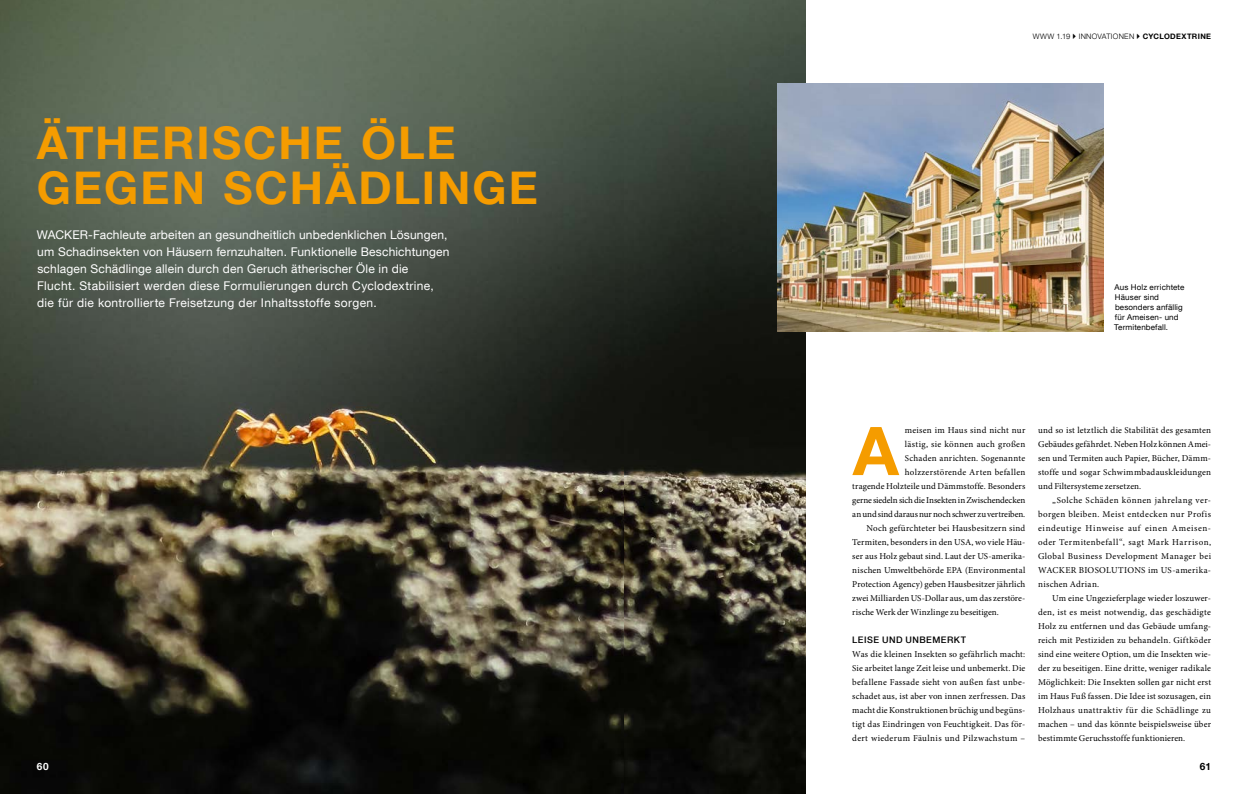
<style>
.page{position:relative;width:1248px;height:794px;background:#fff}
.page>*{position:absolute;margin:0;border:0;box-sizing:border-box;transform-origin:0 0}
.t1{font:700 67.2px "Helvetica Neue LT Com";color:#f59c00}
.t2{font:700 45px/45px "Helvetica Neue LT Com";letter-spacing:.045em;color:#f59c00}
.t3{font:12px/17px "Helvetica Neue LT Com";letter-spacing:.015em;color:#fff}
.t4{font:700 10px "Helvetica Neue LT Com";color:#000}
.t5{font:700 10px "Helvetica Neue LT Com";color:#fff}
.t6{font:9px/14px "Minion Pro";letter-spacing:.015em;color:#000;text-align:justify}
.t7{font:9px "Minion Pro";letter-spacing:-.015em;color:#000}
.t8{font:9px "Minion Pro";letter-spacing:-.01em;color:#000}
.t9{font:500 9px "Helvetica Neue LT Com";letter-spacing:.055em;color:#000}
.t10{font:8px/10px "Helvetica Neue LT Com";letter-spacing:.015em;color:#000}
.t11{font:300 7.5px "Helvetica Neue LT Com";letter-spacing:.04em;color:#000}
.s1{font-weight:700}
</style>
<div class="page">
<img style="left:0;top:0;width:624px;height:794px">
<img style="left:624px;top:0;width:181px;height:794px">
<img style="left:777px;top:84px;width:325px;height:247px">
<h2 class="t2" style="left:37px;top:119px;width:502px">ÄTHERISCHE ÖLE<br>GEGEN SCHÄDLINGE</h2>
<p class="t3" style="left:37px;top:226px;width:414px">WACKER-Fachleute arbeiten an gesundheitlich unbedenklichen Lösungen, um Schadinsekten von Häusern fernzuhalten. Funktionelle Beschichtungen schlagen Schädlinge allein durch den Geruch ätherischer Öle in die<br>Flucht. Stabilisiert werden diese Formulierungen durch Cyclodextrine, die für die kontrollierte Freisetzung der Inhaltsstoffe sorgen.</p>
<p class="t5" style="left:37px;top:760px;width:13px">60</p>
<p class="t11" style="left:1032px;top:32px;width:180px">WWW 1.19 INNOVATIONEN <span class="s1">CYCLODEXTRINE</span></p>
<p class="t10" style="left:1113px;top:282px;width:72px">Aus Holz errichtete<br>Häuser sind besonders anfällig für Ameisen- und<br>Termitenbefall.</p>
<h1 class="t1" style="left:852px;top:409px;width:48px">A</h1>
<p class="t6" style="left:904px;top:423px;width:122px">meisen im Haus sind nicht nur</p>
<p class="t6" style="left:904px;top:437px;width:122px">lästig, sie können auch großen</p>
<p class="t6" style="left:904px;top:451px;width:122px">Schaden anrichten. Sogenannte</p>
<p class="t6" style="left:904px;top:465px;width:122px">holzzerstörende Arten befallen</p>
<p class="t6" style="left:852px;top:479px;width:174px">tragende Holzteile und Dämmstoffe. Besonders</p>
<p class="t7" style="left:852px;top:494px;width:174px">gerne siedeln sich die Insekten in Zwischendecken</p>
<p class="t8" style="left:852px;top:508px;width:174px">an und sind daraus nur noch schwer zu vertreiben.</p>
<p class="t6" style="left:866px;top:521px;width:160px">Noch gefürchteter bei Hausbesitzern sind</p>
<p class="t6" style="left:852px;top:535px;width:174px">Termiten, besonders in den USA, wo viele Häu-</p>
<p class="t6" style="left:852px;top:549px;width:174px">ser aus Holz gebaut sind. Laut der US-amerika-</p>
<p class="t6" style="left:852px;top:563px;width:174px">nischen Umweltbehörde EPA (Environmental</p>
<p class="t6" style="left:852px;top:577px;width:174px">Protection Agency) geben Hausbesitzer jährlich</p>
<p class="t6" style="left:852px;top:591px;width:174px">zwei Milliarden US-Dollar aus, um das zerstöre-</p>
<p class="t6" style="left:852px;top:605px;width:148px">rische Werk der Winzlinge zu beseitigen.</p>
<p class="t9" style="left:852px;top:634px;width:115px">LEISE UND UNBEMERKT</p>
<p class="t6" style="left:852px;top:647px;width:174px">Was die kleinen Insekten so gefährlich macht:<br>Sie arbeitet lange Zeit leise und unbemerkt. Die befallene Fassade sieht von außen fast unbe&shy;schadet aus, ist aber von innen zerfressen. Das macht die Konstruktionen brüchig und begüns&shy;tigt das Eindringen von Feuchtigkeit. Das för&shy;dert wiederum Fäulnis und Pilzwachstum –</p>
<p class="t6" style="left:1037px;top:423px;width:174px">und so ist letztlich die Stabilität des gesamten Gebäudes gefährdet. Neben Holz können Amei&shy;sen und Termiten auch Papier, Bücher, Dämm&shy;stoffe und sogar Schwimmbadauskleidungen und Filtersysteme zersetzen.</p>
<p class="t6" style="left:1037px;top:493px;width:174px;text-indent:14px">„Solche Schäden können jahrelang ver&shy;borgen bleiben. Meist entdecken nur Profis eindeutige Hinweise auf einen Ameisen&shy;oder Termitenbefall“, sagt Mark Harrison, Global Business Development Manager bei WACKER BIOSOLUTIONS im US-amerika&shy;nischen Adrian.</p>
<p class="t6" style="left:1037px;top:591px;width:174px;text-indent:14px">Um eine Ungezieferplage wieder loszuwer&shy;den, ist es meist notwendig, das geschädigte Holz zu entfernen und das Gebäude umfang&shy;reich mit Pestiziden zu behandeln. Giftköder sind eine weitere Option, um die Insekten wie&shy;der zu beseitigen. Eine dritte, weniger radikale Möglichkeit: Die Insekten sollen gar nicht erst im Haus Fuß fassen. Die Idee ist sozusagen, ein Holzhaus unattraktiv für die Schädlinge zu machen – und das könnte beispielsweise über bestimmte Geruchsstoffe funktionieren.</p>
<p class="t4" style="left:1199px;top:760px;width:13px">61</p>
</div>
